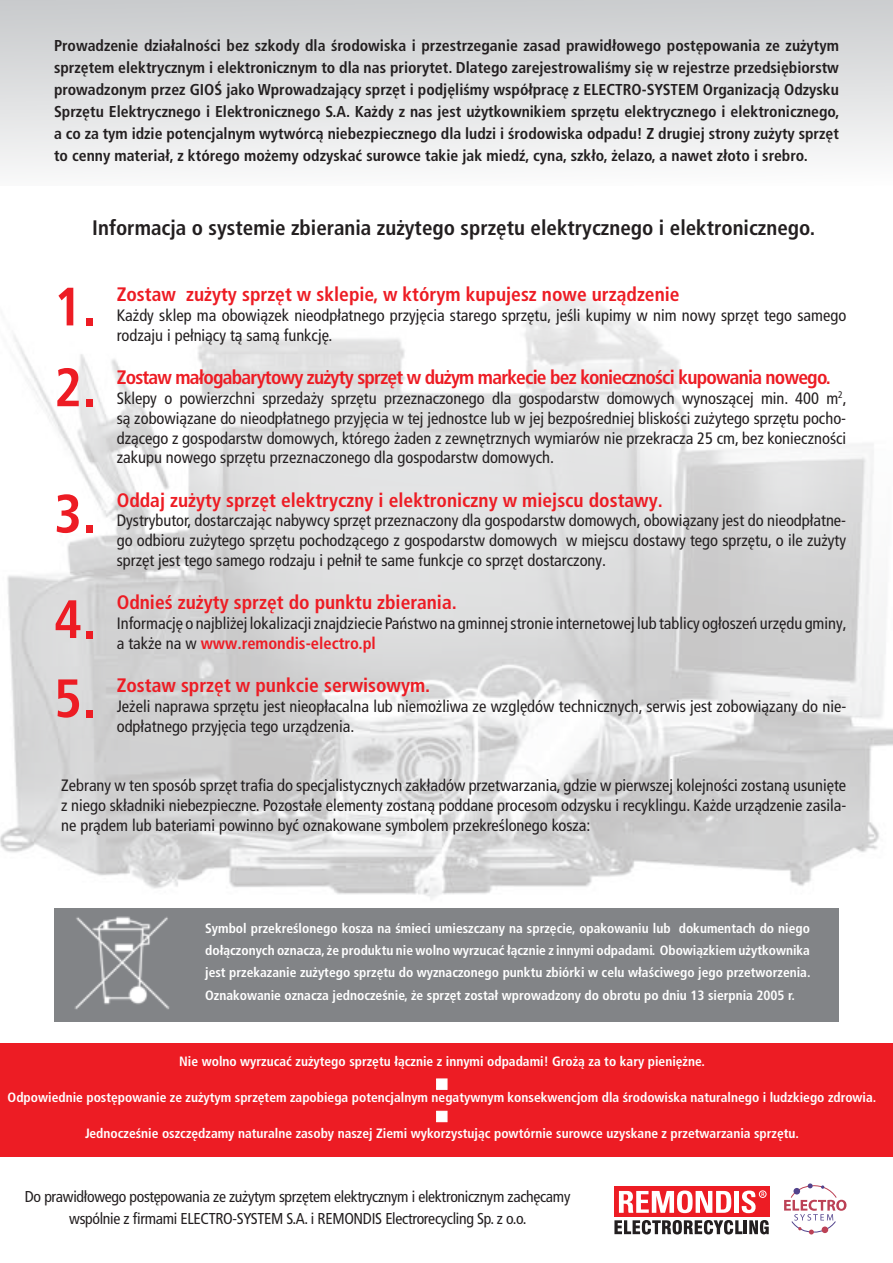
<style>
.page{position:relative;width:893px;height:1263px;background:#fff}
.page>*{position:absolute;margin:0;border:0;box-sizing:border-box;transform-origin:0 0}
.t1{font:700 condensed 54px/80.8px "Frutiger LT Pro";color:#ed1c24}
.t2{font:700 condensed 21px "Frutiger LT Pro";color:#231f20}
.t3{font:700 condensed 19.5px "Frutiger LT Pro";color:#ed1c24}
.t4{font:700 condensed 19.5px "Frutiger LT Pro";letter-spacing:-.04em;color:#ed1c24}
.t5{font:condensed 16.5px/19.8px "Frutiger LT Pro";color:#231f20}
.t6{font:700 condensed 15.75px/21.9px "Frutiger LT Pro";color:#231f20;text-align:justify}
.t7{font:condensed 15.75px/21.9px "Frutiger LT Pro";letter-spacing:-.02em;color:#231f20;text-align:center}
.t8{font:700 condensed 13.5px/22.2px "Frutiger LT Pro";color:#fff;text-align:justify}
.s1{font-weight:700;color:#ed1c24}
</style>
<div class="page">
<div style="left:0;top:0;width:893px;height:186px;background:linear-gradient(to bottom,#c9cbcc,#fafafb)"></div>
<img style="left:0;top:295px;width:893px;height:604px">
<div style="left:54px;top:908px;width:785px;height:113px;background:#828487"></div>
<img style="left:56px;top:916px;width:130px;height:106px">
<div style="left:615px;top:1187px;width:155px;height:30px;background:#ed1c24"></div>
<svg style="left:619px;top:1190px;width:113px;height:23px"></svg>
<div style="left:734px;top:1191px;width:5px;height:22px;background:#fff"></div>
<svg style="left:741px;top:1190px;width:26px;height:23px"></svg>
<svg style="left:614px;top:1220px;width:128px;height:14px"></svg>
<hr style="left:744px;top:1220px;width:3px;height:14px;background:#231f20">
<svg style="left:749px;top:1220px;width:20px;height:14px"></svg>
<svg style="left:784px;top:1183px;width:62px;height:51px"></svg>
<div style="left:0;top:1043px;width:893px;height:114px;background:#ed1c24"></div>
<div style="left:436px;top:1078px;width:12px;height:12px;background:#fff;border:1px solid #fff"></div>
<div style="left:436px;top:1111px;width:12px;height:11px;background:#fff;border:1px solid #fff"></div>
<p class="t6" style="left:54px;top:35px;width:787px">Prowadzenie działalności bez szkody dla środowiska i przestrzeganie zasad prawidłowego postępowania ze zużytym sprzętem elektrycznym i elektronicznym to dla nas priorytet. Dlatego zarejestrowaliśmy się w rejestrze przedsiębiorstw prowadzonym przez GIOŚ jako Wprowadzający sprzęt i podjęliśmy współpracę z ELECTRO-SYSTEM Organizacją Odzysku Sprzętu Elektrycznego i Elektronicznego S.A. Każdy z nas jest użytkownikiem sprzętu elektrycznego i elektronicznego, a co za tym idzie potencjalnym wytwórcą niebezpiecznego dla ludzi i środowiska odpadu! Z drugiej strony zużyty sprzęt to cenny materiał, z którego możemy odzyskać surowce takie jak miedź, cyna, szkło, żelazo, a nawet złoto i srebro.</p>
<p class="t2" style="left:92px;top:215px;width:724px">Informacja o systemie zbierania zużytego sprzętu elektrycznego i elektronicznego.</p>
<h1 class="t1" style="left:54px;top:266px;width:44px">1.<br>2.</h1>
<h1 class="t1" style="left:54px;top:461px;width:44px;line-height:105.4px">3.<br>4.</h1>
<h1 class="t1" style="left:54px;top:658px;width:44px">5.</h1>
<p class="t3" style="left:117px;top:283px;width:564px">Zostaw zużyty sprzęt w sklepie, w którym kupujesz nowe urządzenie</p>
<p class="t5" style="left:117px;top:306px;width:731px">Każdy sklep ma obowiązek nieodpłatnego przyjęcia starego sprzętu, jeśli kupimy w nim nowy sprzęt tego samego rodzaju i pełniący tą samą funkcję.</p>
<p class="t4" style="left:117px;top:366px;width:716px">Zostaw małogabarytowy zużyty sprzęt w dużym markecie bez konieczności kupowania nowego.</p>
<p class="t5" style="left:117px;top:388px;width:732px;text-align:justify">Sklepy o powierzchni sprzedaży sprzętu przeznaczonego dla gospodarstw domowych wynoszącej min. 400 m<sup>2</sup>, są zobowiązane do nieodpłatnego przyjęcia w tej jednostce lub w jej bezpośredniej bliskości zużytego sprzętu pocho&shy;dzącego z gospodarstw domowych, którego żaden z zewnętrznych wymiarów nie przekracza 25 cm, bez konieczności zakupu nowego sprzętu przeznaczonego dla gospodarstw domowych.</p>
<p class="t3" style="left:117px;top:488px;width:548px">Oddaj zużyty sprzęt elektryczny i elektroniczny w miejscu dostawy.</p>
<p class="t5" style="left:117px;top:511px;width:731px;text-align:justify">Dystrybutor, dostarczając nabywcy sprzęt przeznaczony dla gospodarstw domowych, obowiązany jest do nieodpłatne&shy;go odbioru zużytego sprzętu pochodzącego z gospodarstw domowych w miejscu dostawy tego sprzętu, o ile zużyty sprzęt jest tego samego rodzaju i pełnił te same funkcje co sprzęt dostarczony.</p>
<p class="t3" style="left:117px;top:591px;width:342px">Odnieś zużyty sprzęt do punktu zbierania.</p>
<p class="t5" style="left:117px;top:613px;width:732px">Informację o najbliżej lokalizacji znajdziecie Państwo na gminnej stronie internetowej lub tablicy ogłoszeń urzędu gminy, a także na w <span class="s1">www.remondis-electro.pl</span></p>
<p class="t3" style="left:117px;top:674px;width:315px">Zostaw sprzęt w punkcie serwisowym.</p>
<p class="t5" style="left:117px;top:696px;width:731px">Jeżeli naprawa sprzętu jest nieopłacalna lub niemożliwa ze względów technicznych, serwis jest zobowiązany do nie&shy;odpłatnego przyjęcia tego urządzenia.</p>
<p class="t5" style="left:61px;top:775px;width:786px;text-align:justify">Zebrany w ten sposób sprzęt trafia do specjalistycznych zakładów przetwarzania, gdzie w pierwszej kolejności zostaną usunięte z niego składniki niebezpieczne. Pozostałe elementy zostaną poddane procesom odzysku i recyklingu. Każde urządzenie zasila&shy;ne prądem lub bateriami powinno być oznakowane symbolem przekreślonego kosza:</p>
<p class="t8" style="left:205px;top:917px;width:607px">Symbol przekreślonego kosza na śmieci umieszczany na sprzęcie, opakowaniu lub dokumentach do niego dołączonych oznacza, że produktu nie wolno wyrzucać łącznie z innymi odpadami. Obowiązkiem użytkownika jest przekazanie zużytego sprzętu do wyznaczonego punktu zbiórki w celu właściwego jego przetworzenia.<br>Oznakowanie oznacza jednocześnie, że sprzęt został wprowadzony do obrotu po dniu 13 sierpnia 2005 r.</p>
<p class="t8" style="left:179px;top:1051px;width:527px">Nie wolno wyrzucać zużytego sprzętu łącznie z innymi odpadami! Grożą za to kary pieniężne.</p>
<p class="t8" style="left:8px;top:1087px;width:870px">Odpowiednie postępowanie ze zużytym sprzętem zapobiega potencjalnym negatywnym konsekwencjom dla środowiska naturalnego i ludzkiego zdrowia.</p>
<p class="t8" style="left:85px;top:1123px;width:716px">Jednocześnie oszczędzamy naturalne zasoby naszej Ziemi wykorzystując powtórnie surowce uzyskane z przetwarzania sprzętu.</p>
<p class="t7" style="left:25px;top:1186px;width:547px">Do prawidłowego postępowania ze zużytym sprzętem elektrycznym i elektronicznym zachęcamy wspólnie z firmami ELECTRO-SYSTEM S.A. i REMONDIS Electrorecycling Sp. z o.o.</p>
</div>
